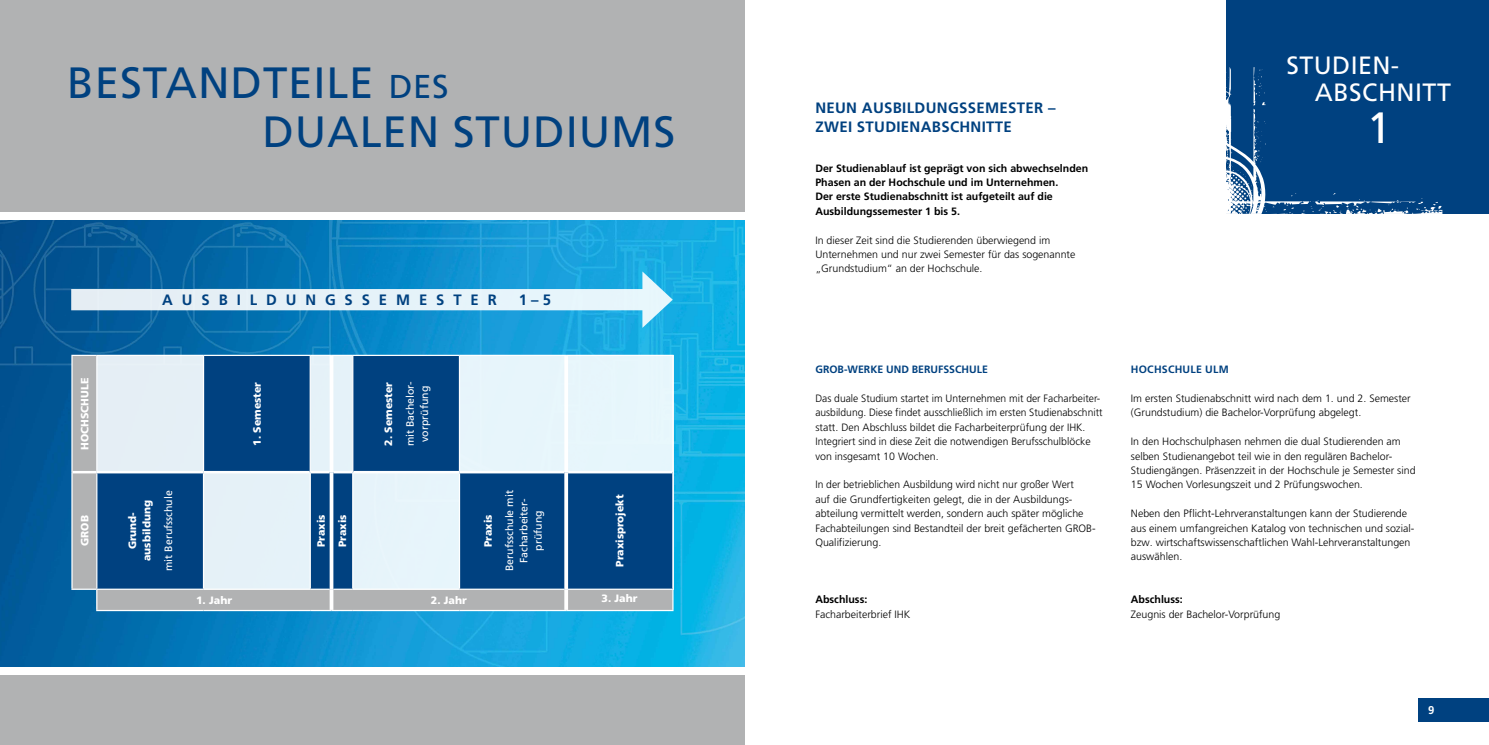
<style>
.page{position:relative;width:1489px;height:745px;background:#fff}
.page>*{position:absolute;margin:0;border:0;box-sizing:border-box;transform-origin:0 0}
.t1{font:43.75px "Frutiger LT Pro";letter-spacing:.02em;color:#004180}
.t2{font:43.75px "Frutiger LT Pro";color:#fff}
.t3{font:25px/26.2px "Frutiger LT Pro";letter-spacing:.02em;color:#fff}
.t4{font:700 15px/18.8px "Frutiger LT Pro";letter-spacing:.02em;color:#004180}
.t5{font:700 15px "Frutiger LT Pro";letter-spacing:.6em;color:#004180}
.t6{font:700 11.25px "Frutiger LT Pro";color:#fff}
.t7{font:300 10.62px/14.4px "Frutiger LT Pro";color:#000}
.t8{font:700 10.62px/14.4px "Frutiger LT Pro";color:#000}
.t9{font:900 10.62px/14.4px "Frutiger LT Pro";color:#fff;text-align:center}
.t10{font:10.62px/14.4px "Frutiger LT Pro";color:#fff;text-align:center}
.t11{font:700 10.62px "Frutiger LT Pro";color:#004180}
.t12{font:700 10.62px "Frutiger LT Pro";letter-spacing:.02em;color:#004180}
.s1{font-size:33px}
</style>
<div class="page">
<div style="left:1417px;top:697px;width:71px;height:23px;background:#004180"></div>
<div style="left:0;top:0;width:744px;height:216px;background:#b1b2b3"></div>
<div style="left:0;top:673px;width:744px;height:71px;background:#b1b2b3"></div>
<div style="left:1225px;top:0;width:263px;height:213px;background:#004180"></div>
<svg style="left:1225px;top:67px;width:217px;height:147px"></svg>
<img style="left:0;top:220px;width:745px;height:447px">
<div style="left:72px;top:356px;width:600px;height:254px;background:#b1b2b3"></div>
<svg style="left:97px;top:356px;width:575px;height:232px;background:#739abd"></svg>
<hr style="left:97px;top:354px;width:106px;height:2px;background:#fff">
<hr style="left:310px;top:354px;width:21px;height:2px;background:#fff">
<hr style="left:331px;top:354px;width:22px;height:2px;background:#fff">
<hr style="left:459px;top:354px;width:107px;height:2px;background:#fff">
<hr style="left:203px;top:473px;width:1px;height:115px;background:#fff">
<hr style="left:203px;top:356px;width:1px;height:114px;background:#fff">
<hr style="left:203px;top:354px;width:107px;height:2px;background:#fff">
<hr style="left:353px;top:354px;width:106px;height:2px;background:#fff">
<hr style="left:459px;top:356px;width:1px;height:114px;background:#fff">
<hr style="left:459px;top:473px;width:1px;height:115px;background:#fff">
<hr style="left:566px;top:354px;width:107px;height:2px;background:#fff">
<hr style="left:672px;top:356px;width:1px;height:116px;background:#fff">
<hr style="left:672px;top:472px;width:1px;height:116px;background:#fff">
<hr style="left:71px;top:356px;width:2px;height:116px;background:#fff">
<hr style="left:71px;top:354px;width:26px;height:2px;background:#fff">
<hr style="left:96px;top:356px;width:1px;height:114px;background:#fff">
<hr style="left:71px;top:472px;width:2px;height:116px;background:#fff">
<hr style="left:96px;top:473px;width:1px;height:115px;background:#fff">
<hr style="left:97px;top:588px;width:106px;height:1px;background:#fff">
<hr style="left:203px;top:588px;width:107px;height:1px;background:#fff">
<svg style="left:310px;top:588px;width:43px;height:1px"></svg>
<hr style="left:353px;top:588px;width:106px;height:1px;background:#fff">
<hr style="left:459px;top:588px;width:105px;height:1px;background:#fff">
<svg style="left:672px;top:589px;width:1px;height:20px"></svg>
<hr style="left:203px;top:470px;width:106px;height:3px;background:#fff">
<hr style="left:311px;top:470px;width:18px;height:3px;background:#fff">
<hr style="left:333px;top:470px;width:19px;height:3px;background:#fff">
<hr style="left:353px;top:470px;width:106px;height:3px;background:#fff">
<hr style="left:459px;top:470px;width:105px;height:3px;background:#fff">
<hr style="left:73px;top:470px;width:24px;height:3px;background:#fff">
<hr style="left:97px;top:470px;width:106px;height:3px;background:#fff">
<hr style="left:309px;top:356px;width:2px;height:116px;background:#fff">
<hr style="left:309px;top:472px;width:2px;height:116px;background:#fff">
<hr style="left:96px;top:609px;width:107px;height:1px;background:#fff">
<hr style="left:203px;top:609px;width:107px;height:1px;background:#fff">
<svg style="left:310px;top:609px;width:43px;height:1px"></svg>
<hr style="left:353px;top:609px;width:106px;height:1px;background:#fff">
<hr style="left:459px;top:609px;width:107px;height:1px;background:#fff">
<hr style="left:566px;top:609px;width:107px;height:1px;background:#fff">
<hr style="left:568px;top:470px;width:104px;height:3px;background:#fff">
<hr style="left:568px;top:588px;width:105px;height:1px;background:#fff">
<svg style="left:71px;top:588px;width:26px;height:21px"></svg>
<hr style="left:352px;top:356px;width:1px;height:116px;background:#fff">
<hr style="left:352px;top:472px;width:1px;height:116px;background:#fff">
<svg style="left:329px;top:356px;width:4px;height:116px"></svg>
<svg style="left:329px;top:472px;width:4px;height:117px"></svg>
<hr style="left:564px;top:356px;width:4px;height:116px;background:#fff">
<svg style="left:564px;top:472px;width:4px;height:117px"></svg>
<svg style="left:329px;top:589px;width:4px;height:20px"></svg>
<svg style="left:564px;top:589px;width:4px;height:20px"></svg>
<div style="left:71px;top:289px;width:582px;height:21px;background:#e5f2f9"></div>
<svg style="left:642px;top:271px;width:30px;height:56px;background:#83d3f0"></svg>
<div style="left:0;top:212px;width:744px;height:8px;background:#fff"></div>
<div style="left:0;top:667px;width:744px;height:8px;background:#fff"></div>
<h1 class="t1" style="left:67px;top:57px;width:383px">BESTANDTEILE <span class="s1">DES</span></h1>
<h1 class="t1" style="left:262px;top:106px;width:414px">DUALEN STUDIUMS</h1>
<h3 class="t5" style="left:162px;top:290px;width:336px">AUSBILDUNGSSEMESTER</h3>
<h3 class="t4" style="left:519px;top:290px;width:34px">1 – 5</h3>
<p class="t9" style="left:77px;top:449px;width:74px;rotate:-90deg">HOCHSCHULE</p>
<p class="t9" style="left:250px;top:445px;width:65px;rotate:-90deg">1. Semester</p>
<p class="t9" style="left:381px;top:445px;width:65px;rotate:-90deg">2. Semester</p>
<p class="t10" style="left:403px;top:446px;width:67px;rotate:-90deg">mit Bachelor&shy;vorprüfung</p>
<p class="t9" style="left:77px;top:545px;width:32px;rotate:-90deg">GROB</p>
<p class="t9" style="left:125px;top:560px;width:62px;rotate:-90deg">Grund&shy;ausbildung</p>
<p class="t10" style="left:161px;top:570px;width:82px;rotate:-90deg">mit Berufsschule</p>
<p class="t9" style="left:310px;top:546px;width:34px;line-height:21.2px;text-align:left;rotate:-90deg">Praxis<br>Praxis</p>
<p class="t9" style="left:481px;top:546px;width:34px;rotate:-90deg">Praxis</p>
<p class="t10" style="left:502px;top:570px;width:82px;rotate:-90deg">Berufsschule mit<br>Facharbeiter&shy;prüfung</p>
<p class="t9" style="left:612px;top:566px;width:74px;rotate:-90deg">Praxisprojekt</p>
<p class="t9" style="left:196px;top:592px;width:38px">1. Jahr</p>
<p class="t9" style="left:431px;top:592px;width:38px">2. Jahr</p>
<p class="t9" style="left:601px;top:591px;width:38px">3. Jahr</p>
<h3 class="t4" style="left:815px;top:99px;width:242px">NEUN AUSBILDUNGSSEMESTER –<br>ZWEI STUDIENABSCHNITTE</h3>
<p class="t8" style="left:815px;top:161px;width:274px">Der Studienablauf ist geprägt von sich abwechselnden Phasen an der Hochschule und im Unternehmen.<br>Der erste Studienabschnitt ist aufgeteilt auf die Ausbildungssemester 1 bis 5.</p>
<p class="t7" style="left:815px;top:233px;width:261px">In dieser Zeit sind die Studierenden überwiegend im<br>Unternehmen und nur zwei Semester für das sogenannte „Grundstudium“ an der Hochschule.</p>
<h2 class="t3" style="left:1314px;top:53px;width:137px;text-indent:-29px">STUDIEN-<br>ABSCHNITT</h2>
<h1 class="t2" style="left:1366px;top:102px;width:26px">1</h1>
<p class="t11" style="left:815px;top:363px;width:174px">GROB-WERKE UND BERUFSSCHULE</p>
<p class="t7" style="left:815px;top:391px;width:289px">Das duale Studium startet im Unternehmen mit der Facharbeiter&shy;ausbildung. Diese findet ausschließlich im ersten Studienabschnitt statt. Den Abschluss bildet die Facharbeiterprüfung der IHK.<br>Integriert sind in diese Zeit die notwendigen Berufsschulblöcke von insgesamt 10 Wochen.</p>
<p class="t7" style="left:815px;top:477px;width:282px">In der betrieblichen Ausbildung wird nicht nur großer Wert<br>auf die Grundfertigkeiten gelegt, die in der Ausbildungs&shy;abteilung vermittelt werden, sondern auch später mögliche Fachabteilungen sind Bestandteil der breit gefächerten GROB-Qualifizierung.</p>
<p class="t8" style="left:815px;top:592px;width:53px">Abschluss:</p>
<p class="t7" style="left:815px;top:606px;width:97px">Facharbeiterbrief IHK</p>
<p class="t12" style="left:1130px;top:363px;width:99px">HOCHSCHULE ULM</p>
<p class="t7" style="left:1130px;top:391px;width:281px">Im ersten Studienabschnitt wird nach dem 1. und 2. Semester (Grundstudium) die Bachelor-Vorprüfung abgelegt.</p>
<p class="t7" style="left:1130px;top:434px;width:286px">In den Hochschulphasen nehmen die dual Studierenden am selben Studienangebot teil wie in den regulären Bachelor-Studiengängen. Präsenzzeit in der Hochschule je Semester sind 15 Wochen Vorlesungszeit und 2 Prüfungswochen.</p>
<p class="t7" style="left:1130px;top:506px;width:285px">Neben den Pflicht-Lehrveranstaltungen kann der Studierende aus einem umfangreichen Katalog von technischen und sozial&shy;bzw. wirtschaftswissenschaftlichen Wahl-Lehrveranstaltungen auswählen.</p>
<p class="t8" style="left:1130px;top:592px;width:53px">Abschluss:</p>
<p class="t7" style="left:1130px;top:606px;width:151px">Zeugnis der Bachelor-Vorprüfung</p>
<p class="t6" style="left:1427px;top:702px;width:8px">9</p>
</div>
